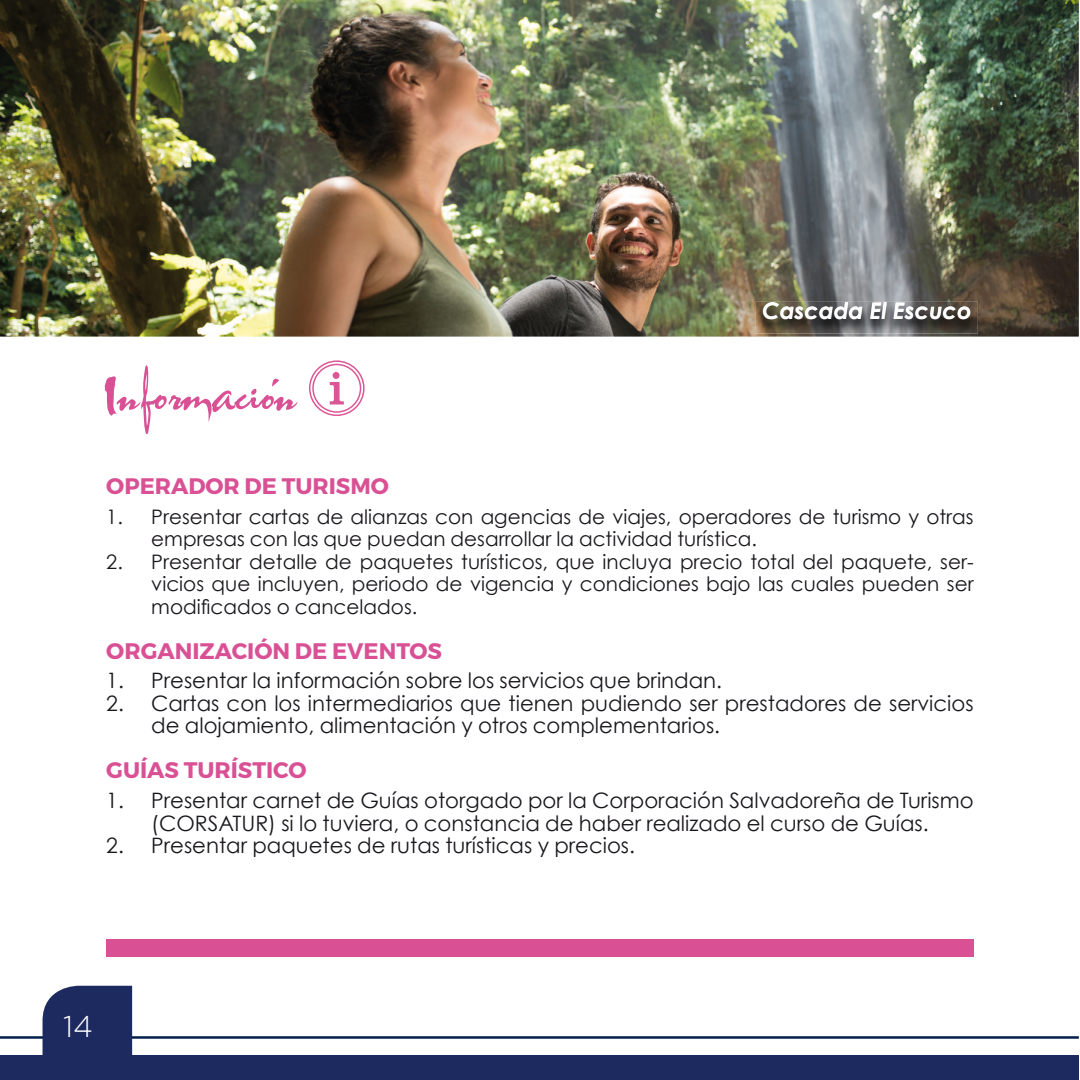
<style>
.page{position:relative;width:1080px;height:1080px;background:#fff}
.page>*{position:absolute;margin:0;border:0;box-sizing:border-box;transform-origin:0 0}
.t1{font:300 30px "Gotham";color:#fff}
.t2{font:22.5px "Trueno Bd";color:#d95194}
.t3{font:italic 700 22.5px "Century Gothic";color:#fff}
.t4{font:21.25px/22.5px "Century Gothic";color:#1a171c}
.t5{font:20px/22.5px "Century Gothic";color:#1a171c}
</style>
<div class="page">
<div style="left:106px;top:939px;width:868px;height:17px;background:#d95194"></div>
<svg style="left:309px;top:360px;width:56px;height:56px"></svg>
<svg style="left:105px;top:365px;width:193px;height:69px"></svg>
<img style="left:0;top:0;width:1079px;height:337px">
<hr style="left:0;top:1036px;width:1079px;height:3px;background:#001f49">
<div style="left:0;top:1056px;width:1079px;height:24px;background:#1d2a5f"></div>
<div style="left:43px;top:986px;width:89px;height:70px;background:#1d2a5f"></div>
<img style="left:756px;top:302px;width:222px;height:32px">
<img style="left:763px;top:302px;width:207px;height:17px">
<p class="t3" style="left:762px;top:296px;width:211px">Cascada El Escuco</p>
<p class="t2" style="left:106px;top:472px;width:284px">OPERADOR DE TURISMO</p>
<p class="t5" style="left:151px;top:505px;width:824px;text-indent:-45px">1. Presentar cartas de alianzas con agencias de viajes, operadores de turismo y otras empresas con las que puedan desarrollar la actividad turística.</p>
<p class="t5" style="left:151px;top:550px;width:824px;text-align:justify;text-indent:-45px">2. Presentar detalle de paquetes turísticos, que incluya precio total del paquete, ser&shy;vicios que incluyen, periodo de vigencia y condiciones bajo las cuales pueden ser modificados o cancelados.</p>
<p class="t2" style="left:106px;top:637px;width:337px">ORGANIZACIÓN DE EVENTOS</p>
<p class="t4" style="left:106px;top:669px;width:617px">1. Presentar la información sobre los servicios que brindan.</p>
<p class="t4" style="left:151px;top:692px;width:824px;text-indent:-45px">2. Cartas con los intermediarios que tienen pudiendo ser prestadores de servicios de alojamiento, alimentación y otros complementarios.</p>
<p class="t2" style="left:106px;top:756px;width:202px">GUÍAS TURÍSTICO</p>
<p class="t4" style="left:106px;top:789px;width:869px;text-align:center">1. Presentar carnet de Guías otorgado por la Corporación Salvadoreña de Turismo (CORSATUR) si lo tuviera, o constancia de haber realizado el curso de Guías.</p>
<p class="t4" style="left:106px;top:834px;width:530px">2. Presentar paquetes de rutas turísticas y precios.</p>
<h1 class="t1" style="left:63px;top:1010px;width:31px">14</h1>
</div>
